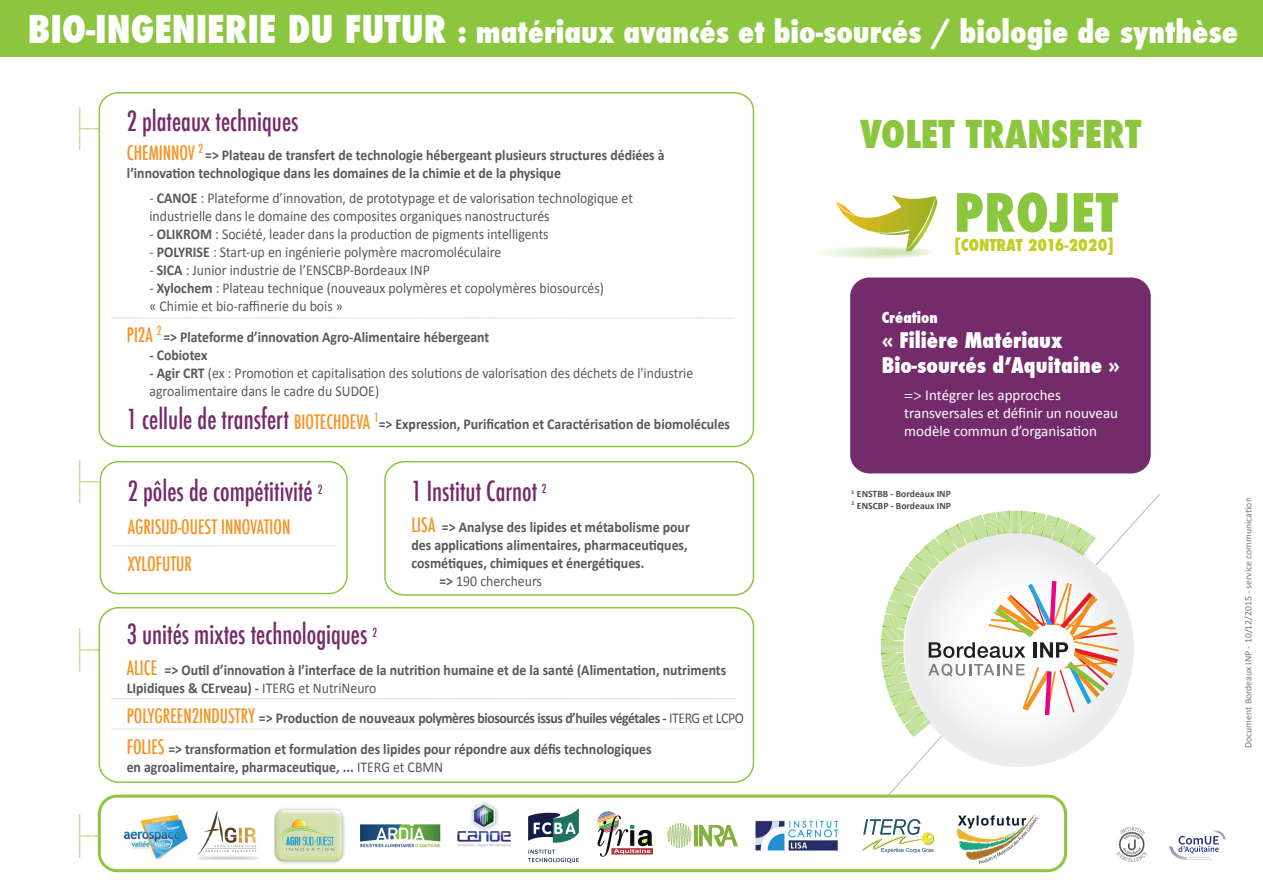
<style>
.page{position:relative;width:1263px;height:893px;background:#fff}
.page>*{position:absolute;margin:0;border:0;box-sizing:border-box;transform-origin:0 0}
.t1{font:800 condensed 51.3px "Futura";letter-spacing:.015em;color:#8bc63f}
.t2{font:800 condensed 37.5px "Futura";color:#8bc63e}
.t3{font:800 condensed 30px "Futura";color:#fff}
.t4{font:500 condensed 27px "Futura";color:#752b6b;scale:.92 1}
.t5{font:800 condensed 21px/25.2px "Futura";color:#fff}
.t6{font:500 condensed 19.5px/37.8px "Futura";color:#f69323;scale:.92 1}
.t7{font:800 condensed 16.2px "Futura";color:#c1ce23}
.t8{font:700 15px/18px "Calibri";color:#57585a;scale:.92 1}
.t9{font:15px/18px "Calibri";color:#57585a;scale:.92 1}
.t10{font:15px/18px "Calibri";color:#fff}
.t11{font:800 condensed 15px "Futura";color:#fff}
.t12{font:500 condensed 12.3px "Futura";color:#742b6b;scale:.92 1}
.t13{font:9.75px "Calibri";color:#57585a}
.t14{font:700 9.75px/11.7px "Calibri";color:#4b4c4d}
.s1{font-size:37.5px}
.s2{font-weight:700}
.s3{font-size:19.5px;color:#f69323}
.s4{font-family:"Futura";font-weight:500;font-stretch:condensed;font-size:19.5px;color:#f69323}
.s5{font-weight:400}
.s6{font-family:"Myriad Pro"}
</style>
<div class="page">
<img style="left:421px;top:794px;width:126px;height:53px">
<div style="left:0;top:0;width:1263px;height:56px;background:#8bc63e"></div>
<img style="left:1116px;top:827px;width:32px;height:35px">
<svg style="left:985px;top:761px;width:69px;height:6px"></svg>
<svg style="left:880px;top:543px;width:234px;height:218px"></svg>
<svg style="left:886px;top:735px;width:57px;height:60px"></svg>
<svg style="left:928px;top:458px;width:232px;height:257px"></svg>
<svg style="left:79px;top:815px;width:19px;height:42px"></svg>
<svg style="left:79px;top:107px;width:19px;height:43px"></svg>
<img style="left:528px;top:808px;width:50px;height:55px">
<img style="left:862px;top:820px;width:71px;height:32px">
<img style="left:667px;top:823px;width:71px;height:25px">
<img style="left:361px;top:824px;width:79px;height:24px">
<div style="left:850px;top:277px;width:301px;height:196px;background:#742b6b;border-radius:19px"></div>
<div style="left:814px;top:246px;width:121px;height:13px;background:#fbfdfa;border-radius:50%"></div>
<div style="left:819px;top:247px;width:114px;height:11px;background:#f8fbf5;border-radius:50%"></div>
<div style="left:824px;top:247px;width:107px;height:11px;background:#f5faf0;border-radius:50%"></div>
<div style="left:828px;top:247px;width:102px;height:11px;background:#f3f8ec;border-radius:50%"></div>
<div style="left:832px;top:247px;width:96px;height:10px;background:#f0f7e8;border-radius:50%"></div>
<div style="left:836px;top:248px;width:90px;height:9px;background:#edf5e4;border-radius:50%"></div>
<div style="left:840px;top:248px;width:85px;height:9px;background:#ebf4e0;border-radius:50%"></div>
<div style="left:844px;top:248px;width:79px;height:9px;background:#e8f2dc;border-radius:50%"></div>
<div style="left:849px;top:249px;width:72px;height:7px;background:#e5f1d7;border-radius:50%"></div>
<div style="left:850px;top:249px;width:71px;height:7px;background:#e4f0d6;border-radius:50%"></div>
<div style="left:855px;top:249px;width:64px;height:7px;background:#e1eed2;border-radius:50%"></div>
<div style="left:859px;top:249px;width:58px;height:7px;background:#deedce;border-radius:50%"></div>
<div style="left:864px;top:250px;width:51px;height:5px;background:#dcebca;border-radius:50%"></div>
<div style="left:869px;top:250px;width:44px;height:5px;background:#d9eac5;border-radius:50%"></div>
<div style="left:874px;top:250px;width:37px;height:5px;background:#d7e9c0;border-radius:50%"></div>
<hr style="left:879px;top:251px;width:30px;height:3px;background:#d3e7bd;border-radius:50%">
<hr style="left:884px;top:251px;width:23px;height:3px;background:#d1e6b8;border-radius:50%">
<hr style="left:889px;top:251px;width:16px;height:3px;background:#cee5b4;border-radius:50%">
<svg style="left:836px;top:195px;width:101px;height:56px"></svg>
<svg style="left:98px;top:92px;width:657px;height:356px"></svg>
<svg style="left:79px;top:460px;width:20px;height:43px"></svg>
<div style="left:100px;top:461px;width:248px;height:133px;border:2px solid #8bc63e;border-radius:18px"></div>
<div style="left:384px;top:461px;width:370px;height:135px;border:2px solid #8bc63e;border-radius:19px"></div>
<svg style="left:79px;top:629px;width:20px;height:42px"></svg>
<div style="left:99px;top:607px;width:655px;height:176px;border:2px solid #8bc63e;border-radius:19px"></div>
<svg style="left:111px;top:318px;width:624px;height:1px"></svg>
<svg style="left:111px;top:698px;width:625px;height:1px"></svg>
<svg style="left:111px;top:729px;width:625px;height:1px"></svg>
<svg style="left:111px;top:545px;width:225px;height:1px"></svg>
<img style="left:956px;top:814px;width:82px;height:50px">
<img style="left:598px;top:811px;width:55px;height:45px">
<img style="left:197px;top:810px;width:78px;height:50px">
<img style="left:755px;top:820px;width:84px;height:31px">
<img style="left:122px;top:812px;width:66px;height:49px">
<img style="left:275px;top:808px;width:70px;height:56px">
<div style="left:98px;top:795px;width:969px;height:77px;border:3px solid #8bc63e;border-radius:18px"></div>
<svg style="left:1169px;top:830px;width:57px;height:30px"></svg>
<h3 class="t3" style="left:28px;top:11px;width:1211px"><span class="s1">BIO-INGENIERIE DU FUTUR</span> : matériaux avancés et bio-sourcés / biologie de synthèse</h3>
<h3 class="t4" style="left:127px;top:104px;width:188px">2 plateaux techniques</h3>
<h3 class="t6" style="left:127px;top:134px;width:84px">CHEMINNOV <sup>2</sup></h3>
<p class="t8" style="left:127px;top:145px;width:586px;text-indent:78px">=&gt; Plateau de transfert de technologie hébergeant plusieurs structures dédiées à l’innovation technologique dans les domaines de la chimie et de la physique</p>
<p class="t9" style="left:149px;top:189px;width:527px">- <span class="s2">CANOE</span> : Plateforme d’innovation, de prototypage et de valorisation technologique et industrielle dans le domaine des composites organiques nanostructurés</p>
<p class="t9" style="left:149px;top:225px;width:435px">- <span class="s2">OLIKROM</span> : Société, leader dans la production de pigments intelligents</p>
<p class="t9" style="left:149px;top:243px;width:384px">- <span class="s2">POLYRISE</span> : Start-up en ingénierie polymère macromoléculaire</p>
<p class="t9" style="left:149px;top:261px;width:306px">- <span class="s2">SICA</span> : Junior industrie de l’ENSCBP-Bordeaux INP</p>
<p class="t9" style="left:149px;top:279px;width:495px">- <span class="s2">Xylochem</span> : Plateau technique (nouveaux polymères et copolymères biosourcés) « Chimie et bio-raffinerie du bois »</p>
<h3 class="t6" style="left:127px;top:316px;width:39px">PI2A <sup>2</sup></h3>
<p class="t8" style="left:163px;top:327px;width:356px">=&gt; Plateforme d’innovation Agro-Alimentaire hébergeant</p>
<p class="t8" style="left:149px;top:345px;width:64px">- Cobiotex</p>
<p class="t9" style="left:149px;top:363px;width:592px"><span class="s2">- Agir CRT</span> (ex : Promotion et capitalisation des solutions de valorisation des déchets de l'industrie agroalimentaire dans le cadre du SUDOE)</p>
<h3 class="t4" style="left:127px;top:401px;width:275px">1 cellule de transfert <span class="s3">BIOTECHDEVA</span> <sup>1</sup></h3>
<p class="t8" style="left:379px;top:414px;width:383px">=&gt; Expression, Purification et Caractérisation de biomolécules</p>
<h3 class="t4" style="left:128px;top:474px;width:213px">2 pôles de compétitivité <sup>2</sup></h3>
<h3 class="t6" style="left:128px;top:508px;width:178px">AGRISUD-OUEST INNOVATION<br>XYLOFUTUR</h3>
<h3 class="t4" style="left:411px;top:474px;width:138px">1 Institut Carnot</h3>
<p class="t8" style="left:411px;top:517px;width:304px"><span class="s4">LISA</span> =&gt; Analyse des lipides et métabolisme pour</p>
<p class="t8" style="left:411px;top:535px;width:302px">des applications alimentaires, pharmaceutiques,</p>
<p class="t8" style="left:411px;top:553px;width:255px">cosmétiques, chimiques et énergétiques.</p>
<p class="t9" style="left:439px;top:571px;width:113px"><span class="s2">=&gt;</span> 190 chercheurs</p>
<p class="t12" style="left:542px;top:480px;width:7px">2</p>
<h3 class="t4" style="left:127px;top:617px;width:274px">3 unités mixtes technologiques <sup>2</sup></h3>
<p class="t8" style="left:127px;top:660px;width:653px"><span class="s4">ALICE</span> =&gt; Outil d’innovation à l’interface de la nutrition humaine et de la santé (Alimentation, nutriments<br>LIpidiques &amp; CErveau) - <span class="s5">ITERG et NutriNeuro</span></p>
<p class="t8" style="left:127px;top:702px;width:672px;line-height:30.6px"><span class="s4">POLYGREEN2INDUSTRY</span> =&gt; Production de nouveaux polymères biosourcés issus d’huiles végétales - <span class="s5">ITERG et LCPO<br></span><span class="s4">FOLIES</span> =&gt; transformation et formulation des lipides pour répondre aux défis technologiques</p>
<p class="t8" style="left:127px;top:757px;width:345px">en agroalimentaire, pharmaceutique, ... <span class="s5">ITERG et CBMN</span></p>
<h2 class="t2" style="left:860px;top:108px;width:283px">VOLET TRANSFERT</h2>
<h1 class="t1" style="left:954px;top:178px;width:165px">PROJET</h1>
<p class="t7" style="left:954px;top:234px;width:161px">[CONTRAT 2016-2020]</p>
<p class="t11" style="left:882px;top:307px;width:58px">Création</p>
<h3 class="t5" style="left:882px;top:328px;width:240px">« Filière Matériaux<br>Bio-sourcés dʼAquitaine »</h3>
<p class="t10" style="left:904px;top:385px;width:215px"><span class="s6">=&gt;</span> Intégrer les approches transversales et définir un nouveau modèle commun d’organisation</p>
<p class="t14" style="left:851px;top:487px;width:101px"><sup>1</sup> ENSTBB - Bordeaux INP<br><sup>2</sup> ENSCBP - Bordeaux INP</p>
<p class="t13" style="left:1242px;top:748px;width:252px;rotate:-90deg">Document Bordeaux INP - 10/12/2015 - service communication</p>
</div>
